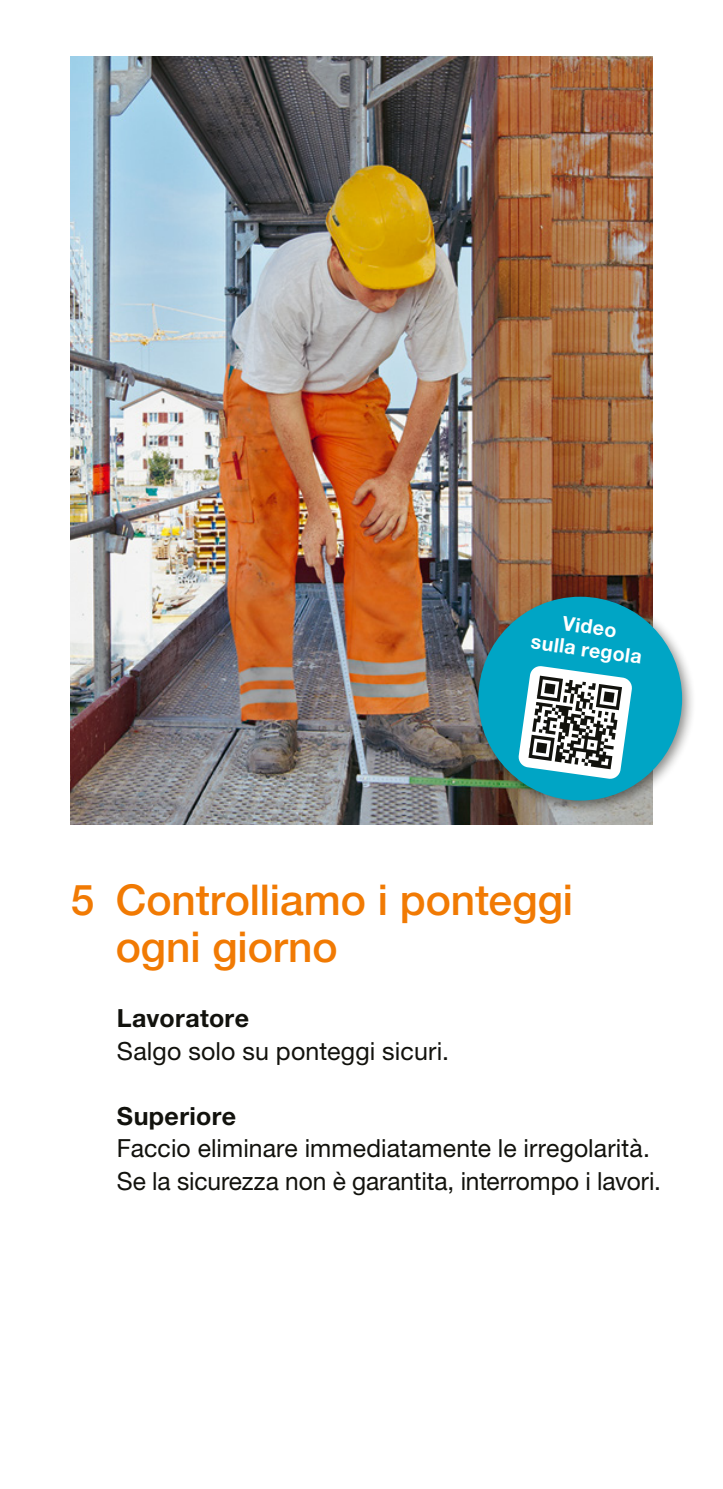
<style>
.page{position:relative;width:723px;height:1489px;background:#fff}
.page>*{position:absolute;margin:0;border:0;box-sizing:border-box;transform-origin:0 0}
.t1{font:500 42.5px/47.5px "Helvetica Neue LT Std";color:#f17a03}
.t2{font:25px/32.5px "Helvetica Neue LT Std";letter-spacing:.005em;color:#12120d}
.t3{font:700 25px "Helvetica Neue LT Std";letter-spacing:.015em;color:#12120d}
.t4{font:700 20px/22.8px "Helvetica Neue LT Std";color:#fff;text-align:center}
</style>
<div class="page">
<img style="left:71px;top:57px;width:581px;height:767px">
<div style="left:470px;top:588px;width:226px;height:226px;background:#12120d;opacity:.5"></div>
<div style="left:478px;top:596px;width:204px;height:204px;background:#00a5c5;border-radius:50%"></div>
<svg style="left:518px;top:666px;width:114px;height:113px"></svg>
<p class="t4" style="left:536px;top:607px;width:113px;rotate:8deg">Video<br>sulla regola</p>
<h1 class="t1" style="left:116px;top:875px;width:459px;text-indent:-45px">5 Controlliamo i ponteggi ogni giorno</h1>
<p class="t3" style="left:117px;top:1002px;width:134px">Lavoratore</p>
<p class="t2" style="left:117px;top:1034px;width:333px">Salgo solo su ponteggi sicuri.</p>
<p class="t3" style="left:117px;top:1100px;width:121px">Superiore</p>
<p class="t2" style="left:117px;top:1131px;width:545px">Faccio eliminare immediatamente le irregolarità.<br>Se la sicurezza non è garantita, interrompo i lavori.</p>
</div>
